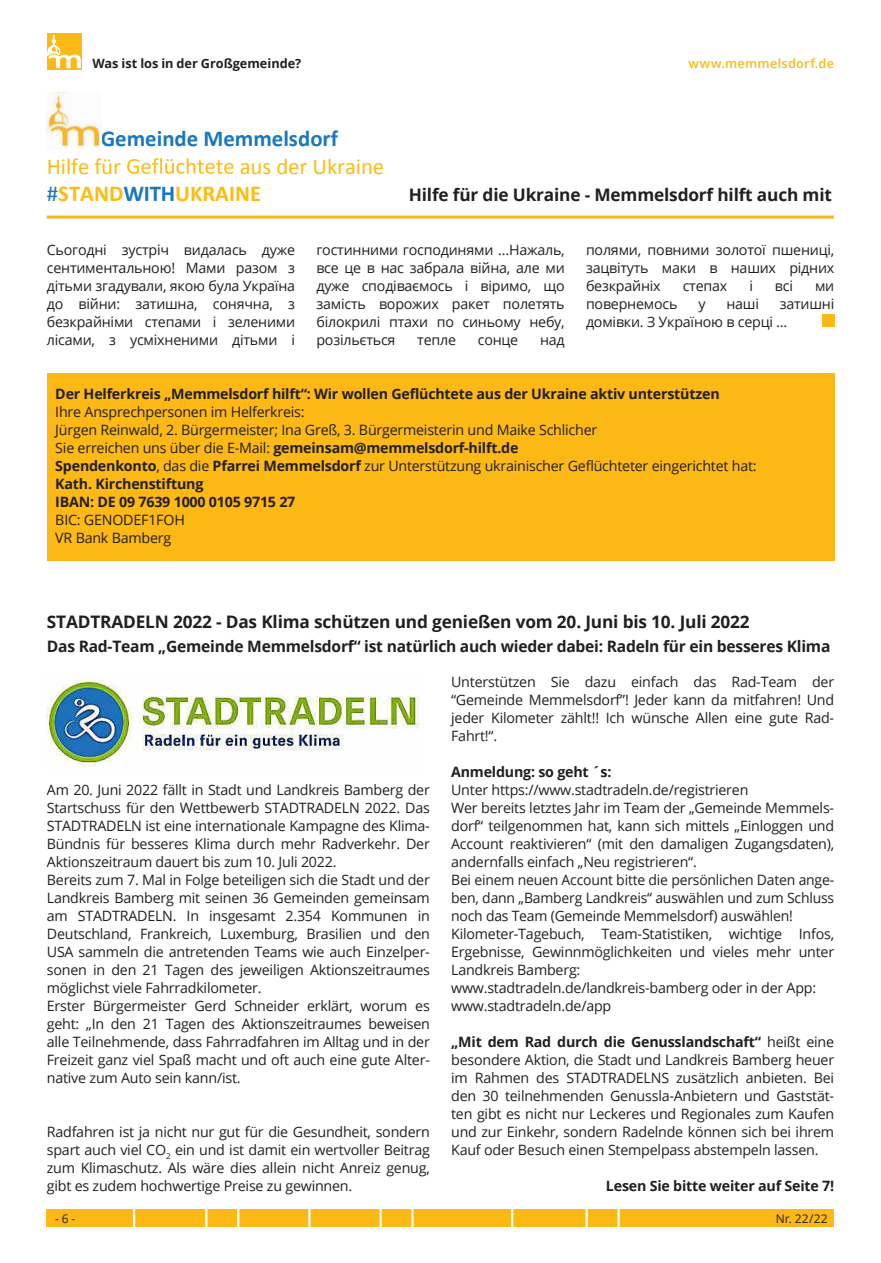
<style>
.page{position:relative;width:881px;height:1263px;background:#fff}
.page>*{position:absolute;margin:0;border:0;box-sizing:border-box;transform-origin:0 0}
.t1{font:22.8px "Mbrtcm Calibri";letter-spacing:-.005em;color:#fdbc12}
.t2{font:700 22.8px "Kfcjht Calibri";color:#1977bd}
.t3{font:700 22.8px "Kfcjht Calibri";color:#fdbc12}
.t4{font:700 17.25px "Open Sans";letter-spacing:-.01em;color:#231f20}
.t5{font:700 15.75px "Open Sans";letter-spacing:-.015em;color:#231f20}
.t6{font:14.25px/18px "Open Sans";letter-spacing:-.015em;color:#231f20;text-align:justify}
.t7{font:700 14.25px "Open Sans";letter-spacing:-.015em;color:#231f20}
.t8{font:700 12.75px "Open Sans";color:#231f20}
.t9{font:600 12.75px "Open Sans";letter-spacing:.02em;color:#fcb814}
.t10{font:12px "Open Sans";color:#231f20}
.s1{font-family:"Mbrtcm Calibri";font-weight:400;color:#1977bd}
.s2{color:#1977bd}
.s3{font-weight:700}
</style>
<div class="page">
<svg style="left:47px;top:34px;width:34px;height:36px"></svg>
<svg style="left:47px;top:35px;width:33px;height:33px"></svg>
<div style="left:47px;top:1210px;width:786px;height:17px;background:#fcb814"></div>
<svg style="left:133px;top:1210px;width:2px;height:17px"></svg>
<svg style="left:205px;top:1210px;width:2px;height:17px"></svg>
<svg style="left:237px;top:1210px;width:2px;height:17px"></svg>
<svg style="left:308px;top:1210px;width:2px;height:17px"></svg>
<svg style="left:379px;top:1210px;width:2px;height:17px"></svg>
<svg style="left:411px;top:1210px;width:2px;height:17px"></svg>
<svg style="left:511px;top:1210px;width:2px;height:17px"></svg>
<svg style="left:585px;top:1210px;width:2px;height:17px"></svg>
<svg style="left:617px;top:1210px;width:2px;height:17px"></svg>
<svg style="left:127px;top:158px;width:106px;height:16px"></svg>
<img style="left:47px;top:93px;width:54px;height:55px">
<hr style="left:47px;top:216px;width:786px;height:3px;background:#fcb814">
<div style="left:821px;top:314px;width:13px;height:13px;background:#fcb814"></div>
<div style="left:47px;top:373px;width:787px;height:188px;background:#fcb814"></div>
<img style="left:47px;top:678px;width:372px;height:89px">
<p class="t8" style="left:92px;top:54px;width:210px">Was ist los in der Großgemeinde?</p>
<p class="t9" style="left:688px;top:55px;width:147px">www.memmelsdorf.de</p>
<h1 class="t2" style="left:101px;top:130px;width:238px">Gemeinde Memmelsdorf</h1>
<h1 class="t1" style="left:47px;top:158px;width:76px">Hilfe für</h1>
<h1 class="t1" style="left:239px;top:158px;width:146px">aus der Ukraine</h1>
<h1 class="t3" style="left:47px;top:186px;width:216px"><span class="s1">#</span>STAND<span class="s2">WITH</span>UKRAINE</h1>
<p class="t4" style="left:408px;top:182px;width:424px">Hilfe für die Ukraine - Memmelsdorf hilft auch mit</p>
<p class="t6" style="left:47px;top:240px;width:250px">Сьогодні зустріч видалась дуже сентиментальною! Мами разом з дітьми згадували, якою була Україна до війни: затишна, сонячна, з безкрайніми степами і зеленими лісами, з усміхненими дітьми і</p>
<p class="t6" style="left:316px;top:240px;width:250px">гостинними господинями …Нажаль, все це в нас забрала війна, але ми дуже сподіваємось і віримо, що замість ворожих ракет полетять білокрилі птахи по синьому небу, розільється</p>
<p class="t6" style="left:417px;top:330px;width:40px">тепле</p>
<p class="t6" style="left:477px;top:330px;width:42px">сонце</p>
<p class="t6" style="left:540px;top:330px;width:26px">над</p>
<p class="t6" style="left:585px;top:240px;width:250px">полями, повними золотої пшениці, зацвітуть маки в наших рідних безкрайніх</p>
<p class="t6" style="left:682px;top:276px;width:46px">степах</p>
<p class="t6" style="left:749px;top:276px;width:5px">і</p>
<p class="t6" style="left:774px;top:276px;width:20px">всі</p>
<p class="t6" style="left:814px;top:276px;width:21px">ми</p>
<p class="t6" style="left:585px;top:294px;width:250px;text-indent:194px">затишні домівки. З Україною в серці …</p>
<p class="t6" style="left:585px;top:294px;width:93px">повернемось</p>
<p class="t6" style="left:698px;top:294px;width:9px">у</p>
<p class="t6" style="left:726px;top:294px;width:34px">наші</p>
<p class="t7" style="left:55px;top:383px;width:665px">Der Helferkreis „Memmelsdorf hilft“: Wir wollen Geflüchtete aus der Ukraine aktiv unterstützen</p>
<p class="t6" style="left:55px;top:402px;width:702px;text-align:left">Ihre Ansprechpersonen im Helferkreis:<br>Jürgen Reinwald, 2. Bürgermeister; Ina Greß, 3. Bürgermeisterin und Maike Schlicher<br>Sie erreichen uns über die E-Mail: <span class="s3">gemeinsam@memmelsdorf-hilft.de<br>Spendenkonto</span>, das die <span class="s3">Pfarrei Memmelsdorf</span> zur Unterstützung ukrainischer Geflüchteter eingerichtet hat:<br><span class="s3">Kath. Kirchenstiftung<br>IBAN: DE 09 7639 1000 0105 9715 27</span></p>
<p class="t6" style="left:55px;top:510px;width:131px">BIC: GENODEF1FOH<br>VR Bank Bamberg</p>
<p class="t4" style="left:47px;top:609px;width:704px">STADTRADELN 2022 - Das Klima schützen und genießen vom 20. Juni bis 10. Juli 2022</p>
<p class="t5" style="left:47px;top:635px;width:784px">Das Rad-Team „Gemeinde Memmelsdorf“ ist natürlich auch wieder dabei: Radeln für ein besseres Klima</p>
<p class="t6" style="left:47px;top:780px;width:384px;text-align:left">Am 20. Juni 2022 fällt in Stadt und Landkreis Bamberg der Startschuss für den Wettbewerb STADTRADELN 2022. Das STADTRADELN ist eine internationale Kampagne des Klima-Bündnis für besseres Klima durch mehr Radverkehr. Der Aktionszeitraum dauert bis zum 10. Juli 2022.<br>Bereits zum 7. Mal in Folge beteiligen sich die Stadt und der Landkreis Bamberg mit seinen 36 Gemeinden gemeinsam am STADTRADELN. In insgesamt 2.354 Kommunen in Deutschland, Frankreich, Luxemburg, Brasilien und den USA sammeln die antretenden Teams wie auch Einzelper&shy;sonen in den 21 Tagen des jeweiligen Aktionszeitraumes möglichst viele Fahrradkilometer.<br>Erster Bürgermeister Gerd Schneider erklärt, worum es geht: „In den 21 Tagen des Aktionszeitraumes beweisen alle Teilnehmende, dass Fahrradfahren im Alltag und in der Freizeit ganz viel Spaß macht und oft auch eine gute Alter&shy;native zum Auto sein kann/ist.</p>
<p class="t6" style="left:47px;top:1122px;width:384px">Radfahren ist ja nicht nur gut für die Gesundheit, sondern spart auch viel CO<sub>2</sub> ein und ist damit ein wertvoller Beitrag zum Klimaschutz. Als wäre dies allein nicht Anreiz genug, gibt es zudem hochwertige Preise zu gewinnen.</p>
<p class="t6" style="left:451px;top:672px;width:384px">Unterstützen Sie dazu einfach das Rad-Team der “Gemeinde Memmelsdorf”! Jeder kann da mitfahren! Und jeder Kilometer zählt!! Ich wünsche Allen eine gute Rad-Fahrt!“.</p>
<p class="t7" style="left:451px;top:761px;width:162px">Anmeldung: so geht ´s:</p>
<p class="t6" style="left:451px;top:780px;width:384px;text-align:left">Unter https://www.stadtradeln.de/registrieren<br>Wer bereits letztes Jahr im Team der „Gemeinde Memmels&shy;dorf“ teilgenommen hat, kann sich mittels „Einloggen und Account reaktivieren“ (mit den damaligen Zugangsdaten), andernfalls einfach „Neu registrieren“.<br>Bei einem neuen Account bitte die persönlichen Daten ange&shy;ben, dann „Bamberg Landkreis“ auswählen und zum Schluss noch das Team (Gemeinde Memmelsdorf) auswählen!<br>Kilometer-Tagebuch, Team-Statistiken, wichtige Infos, Ergebnisse, Gewinnmöglichkeiten und vieles mehr unter Landkreis Bamberg: www.stadtradeln.de/landkreis-bamberg oder in der App: www.stadtradeln.de/app</p>
<p class="t6" style="left:451px;top:1032px;width:384px"><span class="s3">„Mit dem Rad durch die Genusslandschaft“</span> heißt eine besondere Aktion, die Stadt und Landkreis Bamberg heuer im Rahmen des STADTRADELNS zusätzlich anbieten. Bei den 30 teilnehmenden Genussla-Anbietern und Gaststät&shy;ten gibt es nicht nur Leckeres und Regionales zum Kaufen und zur Einkehr, sondern Radelnde können sich bei ihrem Kauf oder Besuch einen Stempelpass abstempeln lassen.</p>
<p class="t7" style="left:605px;top:1175px;width:230px">Lesen Sie bitte weiter auf Seite 7!</p>
<p class="t10" style="left:55px;top:1211px;width:22px">- 6 -</p>
<p class="t10" style="left:775px;top:1211px;width:53px">Nr. 22/22</p>
</div>
